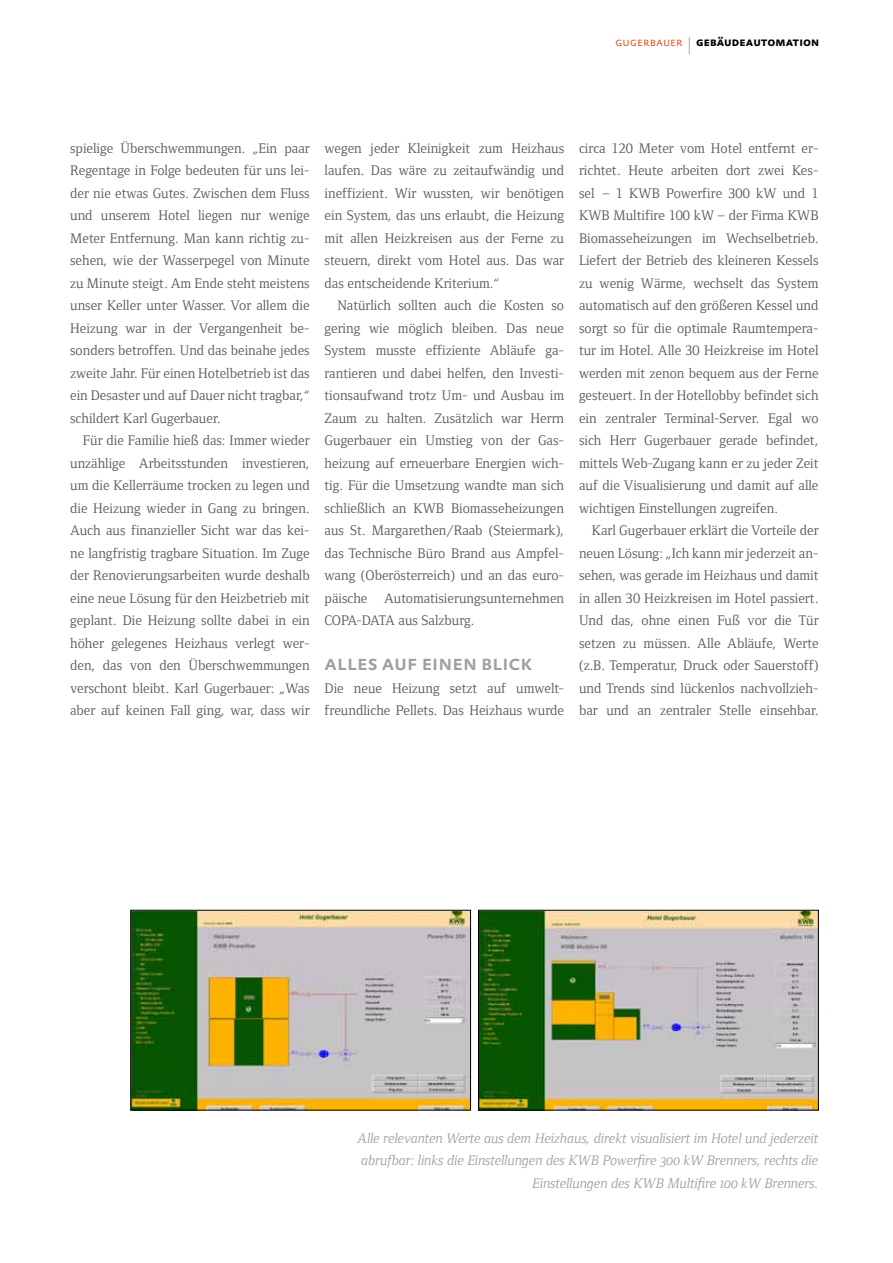
<style>
.page{position:relative;width:893px;height:1263px;background:#fff}
.page>*{position:absolute;margin:0;border:0;box-sizing:border-box;transform-origin:0 0}
.t1{font:500 21px "DTL Prokyon TOT Caps";color:#9c9e9f}
.t2{font:14.25px/22.5px "Foundry Form Serif";color:#58585a}
.t3{font:14.25px/22.5px "Foundry Form Serif Italic OSF";color:#9c9e9f;text-align:right}
.t4{font:700 12px "DTL Prokyon TOT Caps";letter-spacing:.005em;color:#000}
.s1{font-weight:300;color:#e64415}
.s2{font-weight:300;font-size:24px;color:#9c9e9f}
</style>
<div class="page">
<img style="left:480px;top:912px;width:337px;height:196px">
<div style="left:478px;top:910px;width:341px;height:200px;border:1px solid #000"></div>
<img style="left:133px;top:912px;width:336px;height:196px">
<div style="left:131px;top:910px;width:340px;height:200px;border:1px solid #000"></div>
<p class="t4" style="left:615px;top:34px;width:206px"><span class="s1">gugerbauer</span> <span class="s2">I</span> gebäudeautomation</p>
<p class="t2" style="left:70px;top:137px;width:241px">spielige Überschwemmungen. „Ein paar</p>
<p class="t2" style="left:70px;top:159px;width:241px">Regentage in Folge bedeuten für uns lei-</p>
<p class="t2" style="left:70px;top:182px;width:241px">der nie etwas Gutes. Zwischen dem Fluss</p>
<p class="t2" style="left:70px;top:204px;width:241px">und unserem Hotel liegen nur wenige</p>
<p class="t2" style="left:70px;top:227px;width:241px">Meter Entfernung. Man kann richtig zu-</p>
<p class="t2" style="left:70px;top:249px;width:241px">sehen, wie der Wasserpegel von Minute</p>
<p class="t2" style="left:70px;top:272px;width:241px">zu Minute steigt. Am Ende steht meistens</p>
<p class="t2" style="left:70px;top:294px;width:241px">unser Keller unter Wasser. Vor allem die</p>
<p class="t2" style="left:70px;top:317px;width:241px">Heizung war in der Vergangenheit be-</p>
<p class="t2" style="left:70px;top:339px;width:241px">sonders betroffen. Und das beinahe jedes</p>
<p class="t2" style="left:70px;top:362px;width:241px">zweite Jahr. Für einen Hotelbetrieb ist das</p>
<p class="t2" style="left:70px;top:384px;width:241px">ein Desaster und auf Dauer nicht tragbar,“</p>
<p class="t2" style="left:70px;top:407px;width:152px">schildert Karl Gugerbauer.</p>
<p class="t2" style="left:83px;top:429px;width:228px">Für die Familie hieß das: Immer wieder</p>
<p class="t2" style="left:70px;top:452px;width:241px">unzählige Arbeitsstunden investieren,</p>
<p class="t2" style="left:70px;top:474px;width:241px">um die Kellerräume trocken zu legen und</p>
<p class="t2" style="left:70px;top:497px;width:241px">die Heizung wieder in Gang zu bringen.</p>
<p class="t2" style="left:70px;top:519px;width:241px">Auch aus finanzieller Sicht war das kei-</p>
<p class="t2" style="left:70px;top:542px;width:241px">ne langfristig tragbare Situation. Im Zuge</p>
<p class="t2" style="left:70px;top:564px;width:241px">der Renovierungsarbeiten wurde deshalb</p>
<p class="t2" style="left:70px;top:587px;width:241px">eine neue Lösung für den Heizbetrieb mit</p>
<p class="t2" style="left:70px;top:609px;width:241px">geplant. Die Heizung sollte dabei in ein</p>
<p class="t2" style="left:70px;top:632px;width:241px">höher gelegenes Heizhaus verlegt wer-</p>
<p class="t2" style="left:70px;top:654px;width:241px">den, das von den Überschwemmungen</p>
<p class="t2" style="left:70px;top:677px;width:241px">verschont bleibt. Karl Gugerbauer: „Was</p>
<p class="t2" style="left:70px;top:699px;width:241px">aber auf keinen Fall ging, war, dass wir</p>
<p class="t2" style="left:325px;top:137px;width:241px">wegen jeder Kleinigkeit zum Heizhaus</p>
<p class="t2" style="left:325px;top:159px;width:241px">laufen. Das wäre zu zeitaufwändig und</p>
<p class="t2" style="left:325px;top:182px;width:241px">ineffizient. Wir wussten, wir benötigen</p>
<p class="t2" style="left:325px;top:204px;width:241px">ein System, das uns erlaubt, die Heizung</p>
<p class="t2" style="left:325px;top:227px;width:241px">mit allen Heizkreisen aus der Ferne zu</p>
<p class="t2" style="left:325px;top:249px;width:241px">steuern, direkt vom Hotel aus. Das war</p>
<p class="t2" style="left:325px;top:272px;width:176px">das entscheidende Kriterium.“</p>
<p class="t2" style="left:337px;top:294px;width:228px">Natürlich sollten auch die Kosten so</p>
<p class="t2" style="left:325px;top:317px;width:241px">gering wie möglich bleiben. Das neue</p>
<p class="t2" style="left:325px;top:339px;width:241px">System musste effiziente Abläufe ga-</p>
<p class="t2" style="left:325px;top:362px;width:241px">rantieren und dabei helfen, den Investi-</p>
<p class="t2" style="left:325px;top:384px;width:241px">tionsaufwand trotz Um- und Ausbau im</p>
<p class="t2" style="left:325px;top:407px;width:241px">Zaum zu halten. Zusätzlich war Herrn</p>
<p class="t2" style="left:325px;top:429px;width:241px">Gugerbauer ein Umstieg von der Gas-</p>
<p class="t2" style="left:325px;top:452px;width:241px">heizung auf erneuerbare Energien wich-</p>
<p class="t2" style="left:325px;top:474px;width:241px">tig. Für die Umsetzung wandte man sich</p>
<p class="t2" style="left:325px;top:497px;width:241px">schließlich an KWB Biomasseheizungen</p>
<p class="t2" style="left:325px;top:519px;width:241px">aus St. Margarethen/Raab (Steiermark),</p>
<p class="t2" style="left:325px;top:542px;width:241px">das Technische Büro Brand aus Ampfel-</p>
<p class="t2" style="left:325px;top:564px;width:241px">wang (Oberösterreich) und an das euro-</p>
<p class="t2" style="left:325px;top:587px;width:241px">päische Automatisierungsunternehmen</p>
<p class="t2" style="left:325px;top:609px;width:151px">COPA-DATA aus Salzburg.</p>
<p class="t1" style="left:325px;top:649px;width:209px">alles auf einen blick</p>
<p class="t2" style="left:325px;top:677px;width:241px">Die neue Heizung setzt auf umwelt&shy;freundliche Pellets. Das Heizhaus wurde</p>
<p class="t2" style="left:579px;top:137px;width:241px">circa 120 Meter vom Hotel entfernt er-</p>
<p class="t2" style="left:579px;top:159px;width:241px">richtet. Heute arbeiten dort zwei Kes-</p>
<p class="t2" style="left:579px;top:182px;width:241px">sel – 1 KWB Powerfire 300 kW und 1</p>
<p class="t2" style="left:579px;top:204px;width:241px">KWB Multifire 100 kW – der Firma KWB</p>
<p class="t2" style="left:579px;top:227px;width:241px">Biomasseheizungen im Wechselbetrieb.</p>
<p class="t2" style="left:579px;top:249px;width:241px">Liefert der Betrieb des kleineren Kessels</p>
<p class="t2" style="left:579px;top:272px;width:241px">zu wenig Wärme, wechselt das System</p>
<p class="t2" style="left:579px;top:294px;width:241px">automatisch auf den größeren Kessel und</p>
<p class="t2" style="left:579px;top:317px;width:241px">sorgt so für die optimale Raumtempera-</p>
<p class="t2" style="left:579px;top:339px;width:241px">tur im Hotel. Alle 30 Heizkreise im Hotel</p>
<p class="t2" style="left:579px;top:362px;width:241px">werden mit zenon bequem aus der Ferne</p>
<p class="t2" style="left:579px;top:384px;width:241px">gesteuert. In der Hotellobby befindet sich</p>
<p class="t2" style="left:579px;top:407px;width:241px">ein zentraler Terminal-Server. Egal wo</p>
<p class="t2" style="left:579px;top:429px;width:241px">sich Herr Gugerbauer gerade befindet,</p>
<p class="t2" style="left:579px;top:452px;width:241px">mittels Web-Zugang kann er zu jeder Zeit</p>
<p class="t2" style="left:579px;top:474px;width:241px">auf die Visualisierung und damit auf alle</p>
<p class="t2" style="left:579px;top:497px;width:200px">wichtigen Einstellungen zugreifen.</p>
<p class="t2" style="left:592px;top:519px;width:228px">Karl Gugerbauer erklärt die Vorteile der</p>
<p class="t2" style="left:579px;top:542px;width:241px">neuen Lösung: „Ich kann mir jederzeit an-</p>
<p class="t2" style="left:579px;top:564px;width:241px">sehen, was gerade im Heizhaus und damit</p>
<p class="t2" style="left:579px;top:587px;width:241px">in allen 30 Heizkreisen im Hotel passiert.</p>
<p class="t2" style="left:579px;top:609px;width:241px">Und das, ohne einen Fuß vor die Tür</p>
<p class="t2" style="left:579px;top:632px;width:241px">setzen zu müssen. Alle Abläufe, Werte</p>
<p class="t2" style="left:579px;top:654px;width:241px">(z.B. Temperatur, Druck oder Sauerstoff)</p>
<p class="t2" style="left:579px;top:677px;width:241px">und Trends sind lückenlos nachvollzieh-</p>
<p class="t2" style="left:579px;top:699px;width:241px">bar und an zentraler Stelle einsehbar.</p>
<p class="t3" style="left:357px;top:1127px;width:463px">Alle relevanten Werte aus dem Heizhaus, direkt visualisiert im Hotel und jederzeit abrufbar: links die Einstellungen des KWB Powerfire 300 kW Brenners, rechts die<br>Einstellungen des KWB Multifire 100 kW Brenners.</p>
</div>
